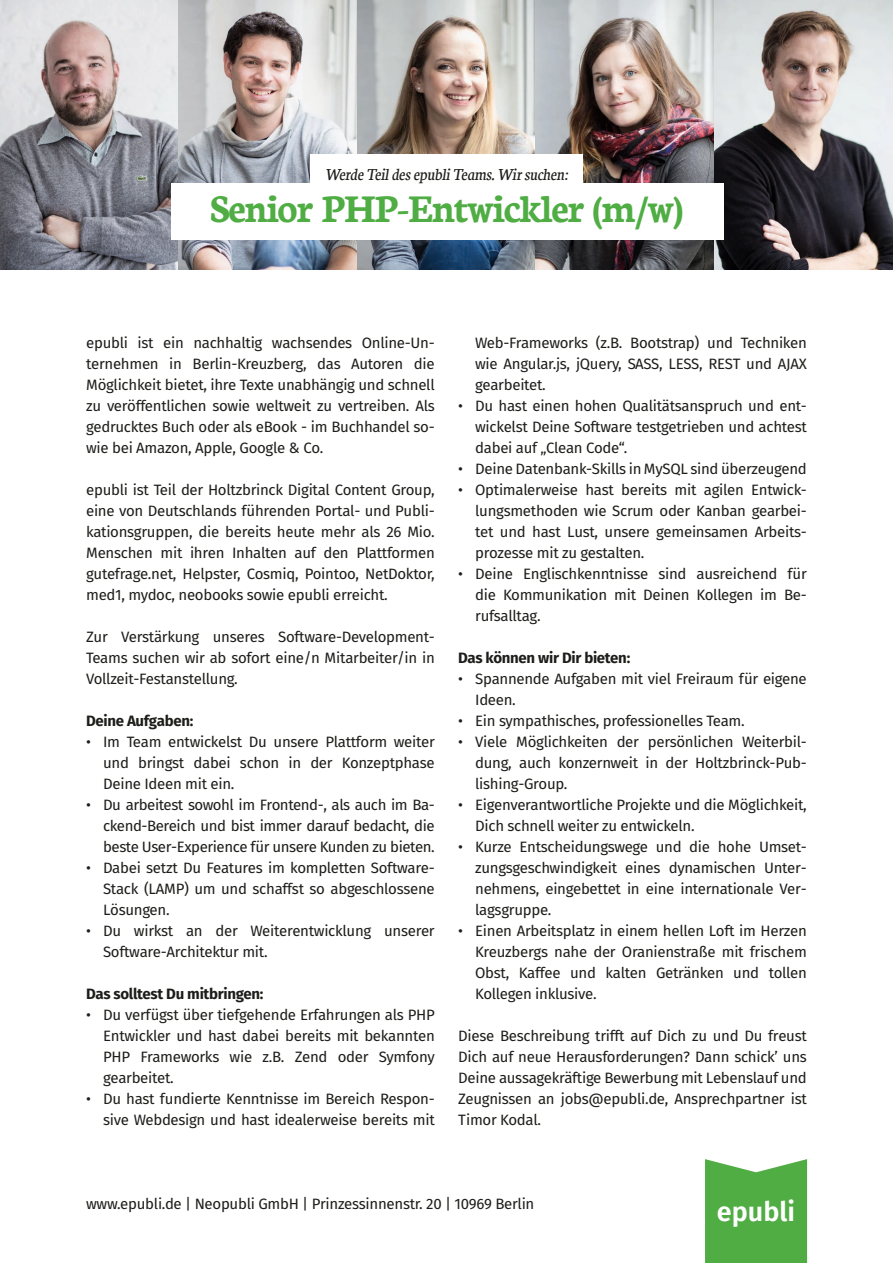
<style>
.page{position:relative;width:893px;height:1263px;background:#fff}
.page>*{position:absolute;margin:0;border:0;box-sizing:border-box;transform-origin:0 0}
.Default{font:700 42px "Neuton";letter-spacing:-.02em;color:#4fad43}
.t1{font:600 27px "Fira Sans";color:#fff}
.Default-2{font:italic 18px "Neuton";letter-spacing:-.02em;color:#1d1d1a}
.Default-3{font:15px/21px "Fira Sans";letter-spacing:-.02em;color:#1d1d1a;text-align:justify}
.Default-4{font:700 15px "Fira Sans";letter-spacing:-.02em;color:#1d1d1a}
.s1{color:#1d1d1b}
</style>
<div class="page">
<img style="left:0;top:0;width:893px;height:269px">
<div style="left:171px;top:183px;width:553px;height:57px;background:#fff"></div>
<div style="left:310px;top:154px;width:273px;height:57px;background:#fff"></div>
<div style="left:705px;top:1159px;width:102px;height:104px;background:#4fad43"></div>
<p class="Default-2" style="left:325px;top:163px;width:245px">Werde Teil des epubli Teams. Wir suchen:</p>
<p class="Default" style="left:210px;top:182px;width:474px">Senior PHP-Entwickler (m/w)</p>
<p class="Default-3" style="left:86px;top:333px;width:350px;text-align:left">epubli ist ein nachhaltig wachsendes Online-Un&shy;ternehmen in Berlin-Kreuzberg, das Autoren die Möglichkeit bietet, ihre Texte unabhängig und schnell zu veröffentlichen sowie weltweit zu vertreiben. Als gedrucktes Buch oder als eBook - im Buchhandel so&shy;wie bei Amazon, Apple, Google &amp; Co.</p>
<p class="Default-3" style="left:86px;top:480px;width:350px;text-align:left">epubli ist Teil der Holtzbrinck Digital Content Group, eine von Deutschlands führenden Portal- und Publi&shy;kationsgruppen, die bereits heute mehr als 26 Mio.<br>Menschen mit ihren Inhalten auf den Plattformen gutefrage.net, Helpster, Cosmiq, Pointoo, NetDoktor, med1, mydoc, neobooks sowie epubli erreicht.</p>
<p class="Default-3" style="left:86px;top:627px;width:350px">Zur Verstärkung unseres Software-Development-Teams suchen wir ab sofort eine/n Mitarbeiter/in in Vollzeit-Festanstellung.</p>
<p class="Default-4" style="left:86px;top:710px;width:109px">Deine Aufgaben:</p>
<p class="Default-3" style="left:103px;top:732px;width:333px;text-indent:-17px">• Im Team entwickelst Du unsere Plattform weiter und bringst dabei schon in der Konzeptphase Deine Ideen mit ein.</p>
<p class="Default-3" style="left:103px;top:795px;width:333px;text-align:left;text-indent:-17px">• Du arbeitest sowohl im Frontend-, als auch im Ba&shy;ckend-Bereich und bist immer darauf bedacht, die beste User-Experience f<span class="s1">ü</span> r unsere Kunden zu bieten.</p>
<p class="Default-3" style="left:103px;top:858px;width:333px;text-indent:-17px">• Dabei setzt Du Features im kompletten Software-Stack (LAMP) um und schaffst so abgeschlossene Lösungen.</p>
<p class="Default-3" style="left:103px;top:921px;width:333px;text-indent:-17px">• Du wirkst an der Weiterentwicklung unserer<br>Software-Architektur mit.</p>
<p class="Default-4" style="left:86px;top:983px;width:179px">Das solltest Du mitbringen:</p>
<p class="Default-3" style="left:103px;top:1005px;width:333px;text-indent:-17px">• Du verfügst ü ber tiefgehende Erfahrungen als PHP Entwickler und hast dabei bereits mit bekannten PHP Frameworks wie z.B. Zend oder Symfony gearbeitet.</p>
<p class="Default-3" style="left:86px;top:1089px;width:350px;text-align:right">• Du hast fundierte Kenntnisse im Bereich Respon&shy;sive Webdesign und hast idealerweise bereits mit</p>
<p class="Default-3" style="left:475px;top:333px;width:333px">Web-Frameworks (z.B. Bootstrap) und Techniken wie Angular.js, jQuery, SASS, LESS, REST und AJAX gearbeitet.</p>
<p class="Default-3" style="left:475px;top:396px;width:333px;text-align:left;text-indent:-17px">• Du hast einen hohen Qualitätsanspruch und ent&shy;wickelst Deine Software testgetrieben und achtest dabei auf „Clean Code“.</p>
<p class="Default-3" style="left:458px;top:459px;width:350px">• Deine Datenbank-Skills in MySQL sind ü berzeugend</p>
<p class="Default-3" style="left:475px;top:480px;width:331px;text-indent:-17px">• Optimalerweise hast bereits mit agilen Entwick&shy;lungsmethoden wie Scrum oder Kanban gearbei&shy;tet und hast Lust, unsere gemeinsamen Arbeits&shy;prozesse mit zu gestalten.</p>
<p class="Default-3" style="left:475px;top:564px;width:333px;text-indent:-17px">• Deine Englischkenntnisse sind ausreichend fü r die Kommunikation mit Deinen Kollegen im Be&shy;rufsalltag.</p>
<p class="Default-4" style="left:458px;top:647px;width:174px">Das können wir Dir bieten:</p>
<p class="Default-3" style="left:475px;top:669px;width:333px;text-indent:-17px">• Spannende Aufgaben mit viel Freiraum fü r eigene<br>Ideen.</p>
<p class="Default-3" style="left:458px;top:711px;width:288px">• Ein sympathisches, professionelles Team.</p>
<p class="Default-3" style="left:475px;top:732px;width:331px;text-indent:-17px">• Viele Möglichkeiten der persönlichen Weiterbil&shy;dung, auch konzernweit in der Holtzbrinck-Pub&shy;lishing-Group.</p>
<p class="Default-3" style="left:475px;top:795px;width:333px;text-indent:-17px">• Eigenverantwortliche Projekte und die Möglichkeit,<br>Dich schnell weiter zu entwickeln.</p>
<p class="Default-3" style="left:475px;top:837px;width:331px;text-indent:-17px">• Kurze Entscheidungswege und die hohe Umset&shy;zungsgeschwindigkeit eines dynamischen Unter&shy;nehmens, eingebettet in eine internationale Ver&shy;lagsgruppe.</p>
<p class="Default-3" style="left:475px;top:921px;width:333px;text-indent:-17px">• Einen Arbeitsplatz in einem hellen Loft im Herzen Kreuzbergs nahe der Oranienstraße mit frischem Obst, Kaffee und kalten Getränken und tollen Kollegen inklusive.</p>
<p class="Default-3" style="left:458px;top:1026px;width:350px">Diese Beschreibung trifft auf Dich zu und Du freust Dich auf neue Herausforderungen? Dann schick’ uns Deine aussagekräftige Bewerbung mit Lebenslauf und Zeugnissen an jobs@epubli.de, Ansprechpartner ist Timor Kodal.</p>
<p class="Default-3" style="left:86px;top:1194px;width:450px">www.epubli.de | Neopubli GmbH | Prinzessinnenstr. 20 | 10969 Berlin</p>
<p class="t1" style="left:717px;top:1193px;width:80px">epubli</p>
</div>
